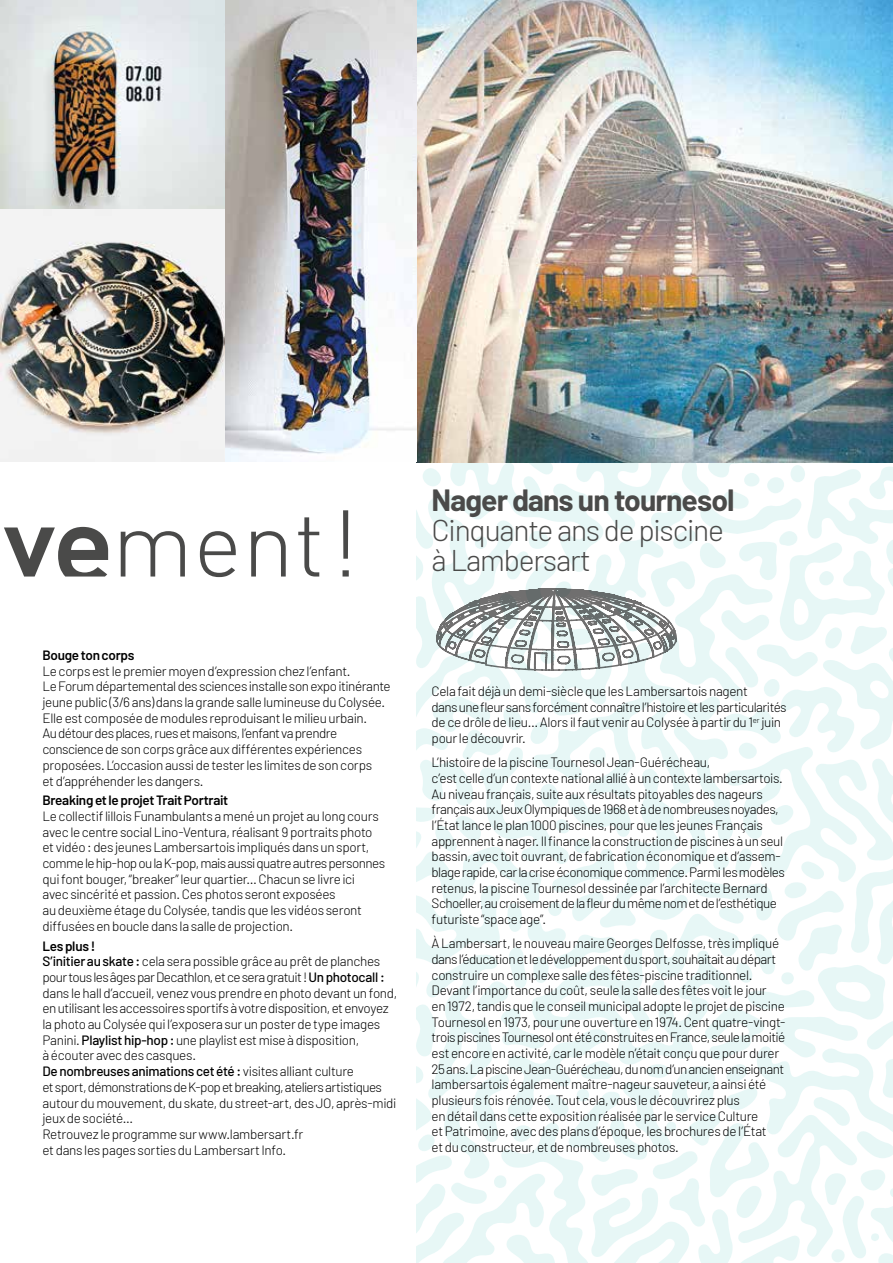
<style>
.page{position:relative;width:893px;height:1263px;background:#fff}
.page>*{position:absolute;margin:0;border:0;box-sizing:border-box;transform-origin:0 0}
.t1{font:300 93px "DIN";color:#4a4a49}
.t2{font:300 30px "Barlow";letter-spacing:-.04em;color:#4a4a49}
.t3{font:700 30px "Barlow";letter-spacing:-.03em;color:#4a4a49}
.t4{font:300 13.5px/15.6px "Barlow";letter-spacing:-.025em;color:#000}
.t5{font:600 13.5px "Barlow";letter-spacing:-.025em;color:#000}
.s1{font-family:"DINCUT";font-weight:700;font-size:104.85px}
.s2{font-weight:600}
.s3{font-weight:500}
</style>
<div class="page">
<img style="left:0;top:0;width:893px;height:457px">
<img style="left:224px;top:0;width:193px;height:462px">
<img style="left:0;top:209px;width:225px;height:253px">
<img style="left:0;top:0;width:225px;height:208px">
<svg style="left:417px;top:457px;width:476px;height:806px"></svg>
<h1 class="t1" style="left:5px;top:486px;width:355px"><span class="s1">ve</span>ment!</h1>
<p class="t5" style="left:43px;top:647px;width:93px">Bouge ton corps</p>
<p class="t4" style="left:43px;top:663px;width:350px">Le corps est le premier moyen d’expression chez l’enfant.<br>Le Forum départemental des sciences installe son expo itinérante jeune public (3/6 ans) dans la grande salle lumineuse du Colysée.<br>Elle est composée de modules reproduisant le milieu urbain.<br>Au détour des places, rues et maisons, l’enfant va prendre conscience de son corps grâce aux différentes expériences proposées. L’occasion aussi de tester les limites de son corps<br>et d’appréhender les dangers.</p>
<p class="t5" style="left:43px;top:792px;width:187px">Breaking et le projet Trait Portrait</p>
<p class="t4" style="left:43px;top:808px;width:344px">Le collectif lillois Funambulants a mené un projet au long cours avec le centre social Lino-Ventura, réalisant 9 portraits photo et vidéo : des jeunes Lambersartois impliqués dans un sport, comme le hip-hop ou la K-pop, mais aussi quatre autres personnes qui font bouger, “breaker” leur quartier… Chacun se livre ici<br>avec sincérité et passion. Ces photos seront exposées<br>au deuxième étage du Colysée, tandis que les vidéos seront diffusées en boucle dans la salle de projection.</p>
<p class="t4" style="left:43px;top:938px;width:356px"><span class="s2">Les plus !<br></span><span class="s3">S’initier au skate :</span> cela sera possible grâce au prêt de planches pour tous les âges par Decathlon, et ce sera gratuit ! <span class="s3">Un photocall : </span>dans le hall d’accueil, venez vous prendre en photo devant un fond, en utilisant les accessoires sportifs à votre disposition, et envoyez la photo au Colysée qui l’exposera sur un poster de type images Panini. <span class="s3">Playlist hip-hop :</span> une playlist est mise à disposition,<br>à écouter avec des casques.<br><span class="s3">De nombreuses animations cet été :</span> visites alliant culture<br>et sport, démonstrations de K-pop et breaking, ateliers artistiques autour du mouvement, du skate, du street-art, des JO, après-midi jeux de société...<br>Retrouvez le programme sur www.lambersart.fr<br>et dans les pages sorties du Lambersart Info.</p>
<h2 class="t3" style="left:432px;top:481px;width:304px">Nager dans un tournesol</h2>
<h2 class="t2" style="left:432px;top:511px;width:294px">Cinquante ans de piscine</h2>
<h2 class="t2" style="left:432px;top:541px;width:161px">à Lambersart</h2>
<p class="t4" style="left:432px;top:683px;width:357px">Cela fait déjà un demi-siècle que les Lambersartois nagent<br>dans une fleur sans forcément connaître l’histoire et les particularités de ce drôle de lieu… Alors il faut venir au Colysée à partir du 1<sup>er</sup> juin pour le découvrir.</p>
<p class="t4" style="left:432px;top:754px;width:355px">L’histoire de la piscine Tournesol Jean-Guérécheau,<br>c’est celle d’un contexte national allié à un contexte lambersartois.<br>Au niveau français, suite aux résultats pitoyables des nageurs français aux Jeux Olympiques de 1968 et à de nombreuses noyades, l’État lance le plan 1000 piscines, pour que les jeunes Français apprennent à nager. Il finance la construction de piscines à un seul bassin, avec toit ouvrant, de fabrication économique et d’assem&shy;blage rapide, car la crise économique commence. Parmi les modèles retenus, la piscine Tournesol dessinée par l’architecte Bernard Schoeller, au croisement de la fleur du même nom et de l’esthétique futuriste “space age”.</p>
<p class="t4" style="left:432px;top:935px;width:355px">À Lambersart, le nouveau maire Georges Delfosse, très impliqué dans l’éducation et le développement du sport, souhaitait au départ construire un complexe salle des fêtes-piscine traditionnel.<br>Devant l’importance du coût, seule la salle des fêtes voit le jour<br>en 1972, tandis que le conseil municipal adopte le projet de piscine Tournesol en 1973, pour une ouverture en 1974. Cent quatre-vingt&shy;trois piscines Tournesol ont été construites en France, seule la moitié est encore en activité, car le modèle n’était conçu que pour durer 25 ans. La piscine Jean-Guérécheau, du nom d’un ancien enseignant lambersartois également maître-nageur sauveteur, a ainsi été plusieurs fois rénovée. Tout cela, vous le découvrirez plus<br>en détail dans cette exposition réalisée par le service Culture<br>et Patrimoine, avec des plans d’époque, les brochures de l’État<br>et du constructeur, et de nombreuses photos.</p>
</div>
